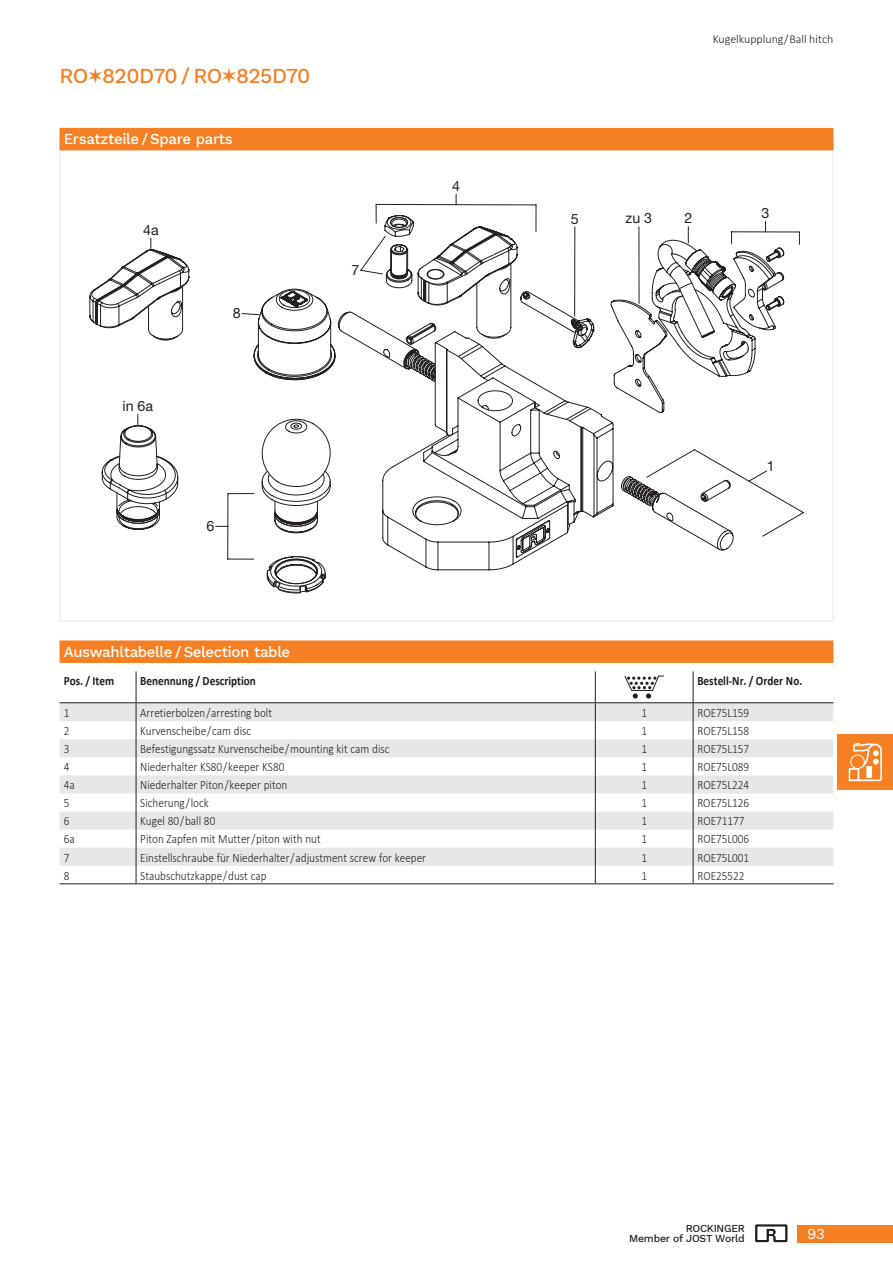
<style>
.page{position:relative;width:893px;height:1263px;background:#fff}
.page>*{position:absolute;margin:0;border:0;box-sizing:border-box;transform-origin:0 0}
.t1{font:500 21px "Work Sans";letter-spacing:-.03em;color:#f58023}
.t2{font:500 15px "Work Sans";letter-spacing:-.025em;color:#fff}
.t3{font:15px "Work Sans";color:#fff}
.t4{font:14.25px "Helvetica Neue LT Pro";color:#231f20}
.t5{font:300 12.75px "Calibri";color:#231f20;scale:.88 1}
.t6{font:700 12.75px "Calibri";color:#231f20;scale:.88 1}
.t7{font:300 12px "Calibri";letter-spacing:-.005em;color:#231f20}
.t8{font:500 10.5px/10.5px "Work Sans";letter-spacing:-.025em;color:#231f20;text-align:right}
</style>
<div class="page">
<div style="left:838px;top:734px;width:55px;height:56px;background:#f58023"></div>
<svg style="left:848px;top:743px;width:34px;height:39px"></svg>
<div style="left:798px;top:1225px;width:95px;height:17px;background:#f58023"></div>
<svg style="left:755px;top:1225px;width:32px;height:17px"></svg>
<svg style="left:93px;top:247px;width:691px;height:255px"></svg>
<svg style="left:267px;top:521px;width:467px;height:72px"></svg>
<svg style="left:581px;top:233px;width:175px;height:288px"></svg>
<svg style="left:95px;top:233px;width:486px;height:292px"></svg>
<svg style="left:179px;top:246px;width:265px;height:260px"></svg>
<div style="left:60px;top:128px;width:773px;height:22px;background:#f58023"></div>
<svg style="left:60px;top:703px;width:773px;height:163px;fill:#e6e7e9"></svg>
<hr style="left:136px;top:671px;width:1px;height:31px;background:#231f20">
<hr style="left:595px;top:671px;width:1px;height:31px;background:#231f20">
<hr style="left:693px;top:671px;width:1px;height:31px;background:#231f20">
<svg style="left:136px;top:703px;width:1px;height:180px"></svg>
<svg style="left:595px;top:703px;width:1px;height:180px"></svg>
<svg style="left:693px;top:703px;width:1px;height:180px"></svg>
<hr style="left:60px;top:883px;width:76px;height:1px;background:#231f20">
<hr style="left:136px;top:883px;width:459px;height:1px;background:#231f20">
<hr style="left:595px;top:883px;width:98px;height:1px;background:#231f20">
<hr style="left:693px;top:883px;width:140px;height:1px;background:#231f20">
<hr style="left:60px;top:702px;width:76px;height:1px;background:#231f20">
<hr style="left:136px;top:702px;width:459px;height:1px;background:#231f20">
<hr style="left:595px;top:702px;width:98px;height:1px;background:#231f20">
<hr style="left:693px;top:702px;width:140px;height:1px;background:#231f20">
<svg style="left:624px;top:676px;width:40px;height:22px"></svg>
<div style="left:60px;top:640px;width:773px;height:23px;background:#f58023"></div>
<h1 class="t1" style="left:60px;top:60px;width:252px">RO 820D70 / RO 825D70</h1>
<p class="t2" style="left:64px;top:128px;width:171px">Ersatzteile / Spare parts</p>
<p class="t4" style="left:143px;top:221px;width:17px">4a</p>
<p class="t4" style="left:123px;top:397px;width:32px">in 6a</p>
<p class="t4" style="left:233px;top:304px;width:9px">8</p>
<p class="t4" style="left:351px;top:261px;width:9px">7</p>
<p class="t4" style="left:207px;top:517px;width:9px">6</p>
<p class="t2" style="left:64px;top:640px;width:228px">Auswahltabelle / Selection table</p>
<p class="t4" style="left:452px;top:177px;width:9px">4</p>
<p class="t7" style="left:713px;top:32px;width:122px">Kugelkupplung / Ball hitch</p>
<p class="t4" style="left:571px;top:210px;width:9px">5</p>
<p class="t4" style="left:625px;top:210px;width:28px">zu 3</p>
<p class="t4" style="left:684px;top:209px;width:9px">2</p>
<p class="t4" style="left:761px;top:204px;width:9px">3</p>
<p class="t4" style="left:767px;top:457px;width:9px">1</p>
<p class="t6" style="left:64px;top:672px;width:59px">Pos. / Item</p>
<p class="t6" style="left:140px;top:672px;width:133px">Benennung / Description</p>
<p class="t6" style="left:697px;top:672px;width:121px">Bestell-Nr. / Order No.</p>
<p class="t5" style="left:64px;top:705px;width:8px">1</p>
<p class="t5" style="left:140px;top:705px;width:151px">Arretierbolzen / arresting bolt</p>
<p class="t5" style="left:641px;top:705px;width:8px">1</p>
<p class="t5" style="left:697px;top:705px;width:61px">ROE75L159</p>
<p class="t5" style="left:64px;top:723px;width:8px">2</p>
<p class="t5" style="left:140px;top:723px;width:128px">Kurvenscheibe / cam disc</p>
<p class="t5" style="left:641px;top:723px;width:8px">1</p>
<p class="t5" style="left:697px;top:723px;width:61px">ROE75L158</p>
<p class="t5" style="left:64px;top:741px;width:8px">3</p>
<p class="t5" style="left:140px;top:741px;width:285px">Befestigungssatz Kurvenscheibe / mounting kit cam disc</p>
<p class="t5" style="left:641px;top:741px;width:8px">1</p>
<p class="t5" style="left:697px;top:741px;width:61px">ROE75L157</p>
<p class="t5" style="left:64px;top:759px;width:8px">4</p>
<p class="t5" style="left:140px;top:759px;width:165px">Niederhalter KS80 / keeper KS80</p>
<p class="t5" style="left:641px;top:759px;width:8px">1</p>
<p class="t5" style="left:697px;top:759px;width:61px">ROE75L089</p>
<p class="t5" style="left:64px;top:777px;width:14px">4a</p>
<p class="t5" style="left:140px;top:777px;width:169px">Niederhalter Piton / keeper piton</p>
<p class="t5" style="left:641px;top:777px;width:8px">1</p>
<p class="t5" style="left:697px;top:777px;width:61px">ROE75L224</p>
<p class="t5" style="left:64px;top:795px;width:8px">5</p>
<p class="t5" style="left:140px;top:795px;width:79px">Sicherung / lock</p>
<p class="t5" style="left:641px;top:795px;width:8px">1</p>
<p class="t5" style="left:697px;top:795px;width:61px">ROE75L126</p>
<p class="t5" style="left:64px;top:813px;width:8px">6</p>
<p class="t5" style="left:140px;top:813px;width:87px">Kugel 80 / ball 80</p>
<p class="t5" style="left:641px;top:813px;width:8px">1</p>
<p class="t5" style="left:697px;top:813px;width:55px">ROE71177</p>
<p class="t5" style="left:64px;top:831px;width:14px">6a</p>
<p class="t5" style="left:140px;top:831px;width:207px">Piton Zapfen mit Mutter / piton with nut</p>
<p class="t5" style="left:641px;top:831px;width:8px">1</p>
<p class="t5" style="left:697px;top:831px;width:61px">ROE75L006</p>
<p class="t5" style="left:64px;top:849px;width:8px">7</p>
<p class="t5" style="left:140px;top:849px;width:326px">Einstellschraube für Niederhalter / adjustment screw for keeper</p>
<p class="t5" style="left:641px;top:849px;width:8px">1</p>
<p class="t5" style="left:697px;top:849px;width:61px">ROE75L001</p>
<p class="t5" style="left:64px;top:867px;width:8px">8</p>
<p class="t5" style="left:140px;top:867px;width:145px">Staubschutzkappe / dust cap</p>
<p class="t5" style="left:641px;top:867px;width:8px">1</p>
<p class="t5" style="left:697px;top:867px;width:55px">ROE25522</p>
<p class="t8" style="left:629px;top:1222px;width:117px">ROCKINGER<br>Member of JOST World</p>
<p class="t3" style="left:807px;top:1222px;width:19px">93</p>
</div>
